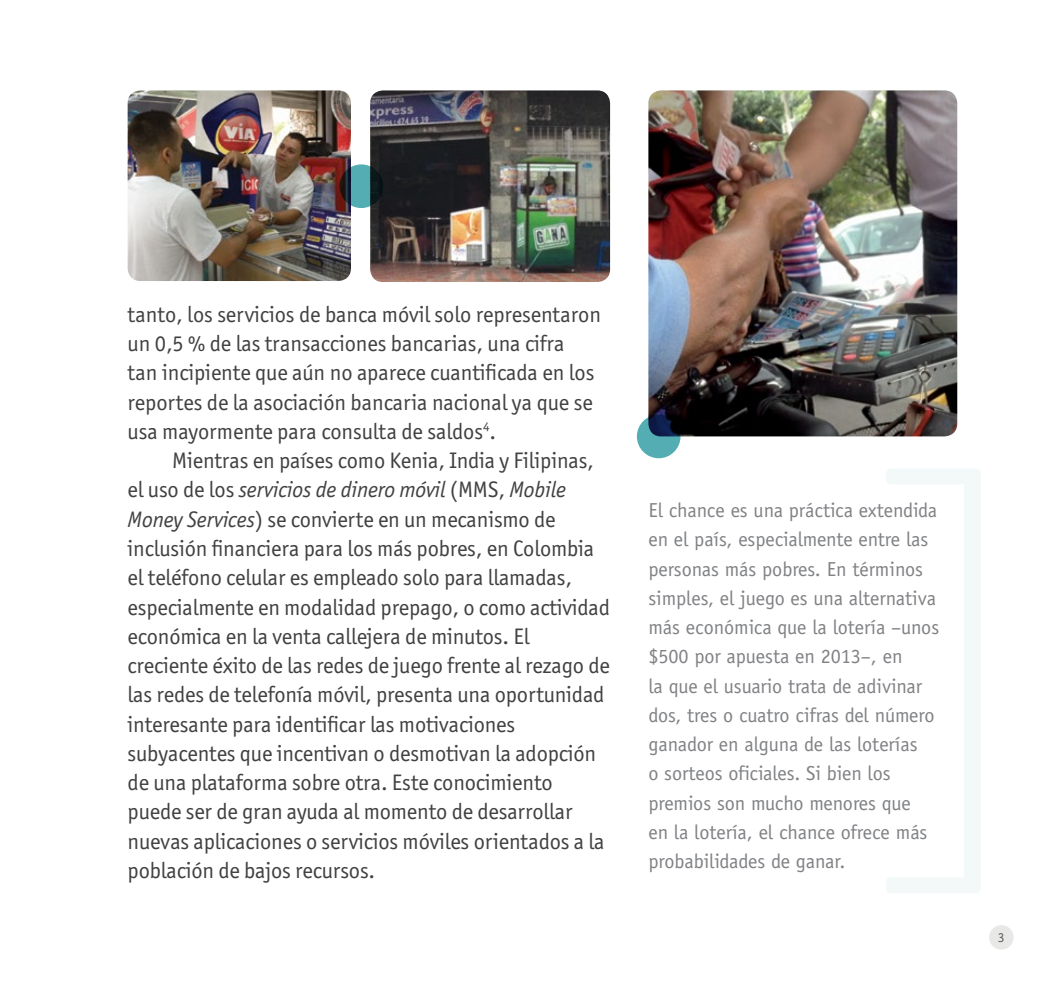
<style>
.page{position:relative;width:1053px;height:989px;background:#fff}
.page>*{position:absolute;margin:0;border:0;box-sizing:border-box;transform-origin:0 0}
.t1{font:22.5px/29.2px "Officina Sans ITC Std";letter-spacing:-.01em;color:#414042}
.t2{font:20.25px/29.2px "Officina Sans LT";letter-spacing:-.005em;color:#808285}
.t3{font:13.5px "Officina Serif";color:#58595b}
.s1{font-style:italic}
</style>
<div class="page">
<div style="left:988px;top:925px;width:25px;height:24px;background:#e8e8e7;border-radius:50%"></div>
<img style="left:648px;top:90px;width:309px;height:346px">
<svg style="left:886px;top:469px;width:94px;height:424px"></svg>
<img style="left:128px;top:90px;width:223px;height:191px">
<img style="left:370px;top:90px;width:240px;height:192px">
<svg style="left:637px;top:414px;width:43px;height:44px"></svg>
<svg style="left:339px;top:164px;width:44px;height:44px;background:#37696e"></svg>
<p class="t1" style="left:128px;top:299px;width:475px">tanto, los servicios de banca móvil solo representaron un 0,5 % de las transacciones bancarias, una cifra<br>tan incipiente que aún no aparece cuantificada en los reportes de la asociación bancaria nacional ya que se usa mayormente para consulta de saldos<sup>4</sup>.</p>
<p class="t1" style="left:128px;top:446px;width:484px;text-indent:45px">Mientras en países como Kenia, India y Filipinas, el uso de los <span class="s1">servicios de dinero móvil</span> (MMS, <span class="s1">Mobile Money Services</span>) se convierte en un mecanismo de inclusión financiera para los más pobres, en Colombia el teléfono celular es empleado solo para llamadas, especialmente en modalidad prepago, o como actividad económica en la venta callejera de minutos. El creciente éxito de las redes de juego frente al rezago de las redes de telefonía móvil, presenta una oportunidad interesante para identificar las motivaciones subyacentes que incentivan o desmotivan la adopción de una plataforma sobre otra. Este conocimiento puede ser de gran ayuda al momento de desarrollar nuevas aplicaciones o servicios móviles orientados a la población de bajos recursos.</p>
<p class="t2" style="left:648px;top:495px;width:292px">El chance es una práctica extendida en el país, especialmente entre las personas más pobres. En términos simples, el juego es una alternativa más económica que la lotería –unos $500 por apuesta en 2013–, en<br>la que el usuario trata de adivinar dos, tres o cuatro cifras del número ganador en alguna de las loterías<br>o sorteos oficiales. Si bien los premios son mucho menores que<br>en la lotería, el chance ofrece más probabilidades de ganar.</p>
<p class="t3" style="left:997px;top:929px;width:8px">3</p>
</div>
